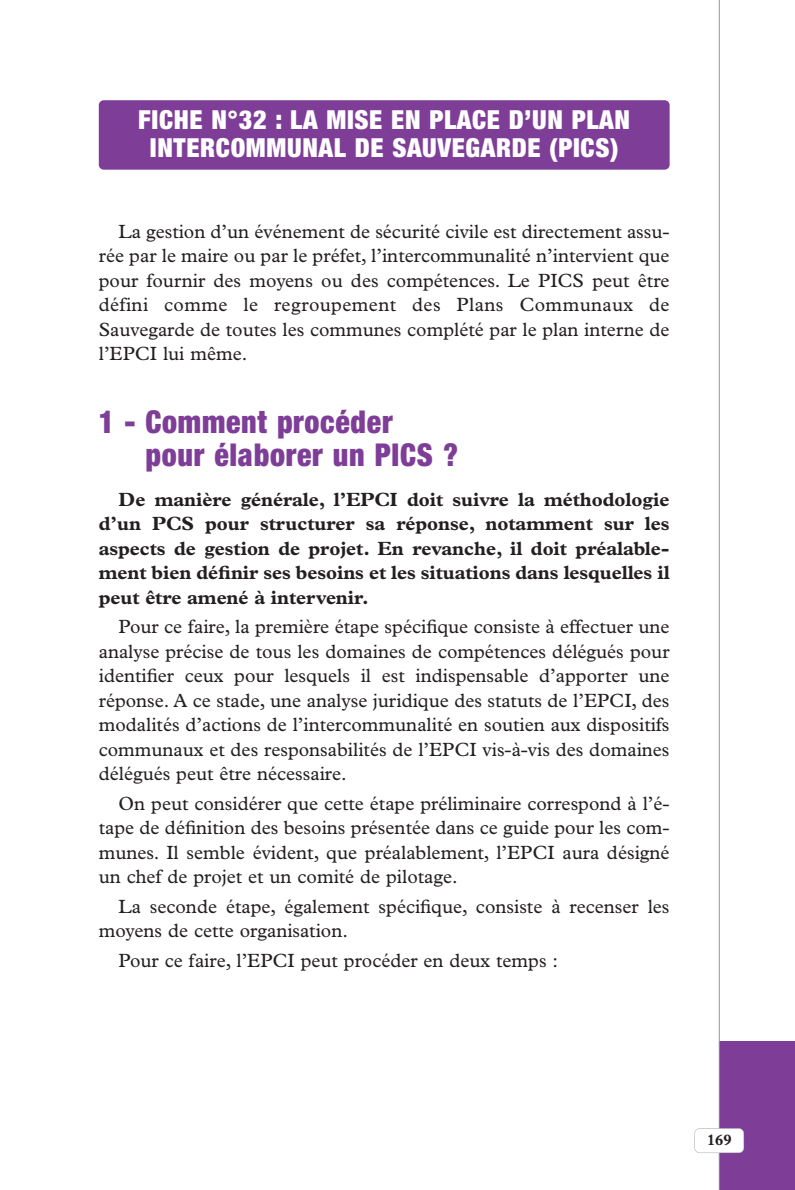
<style>
.page{position:relative;width:795px;height:1190px;background:#fff}
.page>*{position:absolute;margin:0;border:0;box-sizing:border-box;transform-origin:0 0}
.t1{font:900 condensed 31.5px/33.2px "Helvetica Neue";letter-spacing:.025em;color:#7e3e98;scale:.95 1}
.t2{font:900 condensed 26.25px/28px "Helvetica Neue";letter-spacing:.025em;color:#fff;text-align:center}
.t3{font:19.25px/24.5px "Plantin";color:#231f20;text-align:justify}
.t4{font:700 19.25px/24.5px "Plantin";letter-spacing:-.005em;color:#231f20;text-align:justify}
.t5{font:700 15.75px "Plantin";color:#231f20}
</style>
<div class="page">
<div style="left:719px;top:1041px;width:75px;height:149px;background:#7e3e98"></div>
<hr style="left:719px;top:0;width:1px;height:1190px;background:#939598">
<div style="left:694px;top:1128px;width:49px;height:25px;background:#fff;border-radius:5px"></div>
<div style="left:694px;top:1128px;width:50px;height:25px;border:1px solid #a8a9ad;border-radius:5px"></div>
<div style="left:99px;top:100px;width:570px;height:70px;background:#7e3e98;border-radius:5px"></div>
<h2 class="t2" style="left:138px;top:108px;width:493px">FICHE N°32 : LA MISE EN PLACE D’UN PLAN<br>INTERCOMMUNAL DE SAUVEGARDE (PICS)</h2>
<p class="t3" style="left:99px;top:221px;width:572px;text-indent:20px">La gestion d’un événement de sécurité civile est directement assu&shy;rée par le maire ou par le préfet, l’intercommunalité n’intervient que pour fournir des moyens ou des compétences. Le PICS peut être défini comme le regroupement des Plans Communaux de Sauvegarde de toutes les communes complété par le plan interne de l’EPCI lui même.</p>
<h1 class="t1" style="left:145px;top:408px;width:330px;text-indent:-47px">1 - Comment procéder pour élaborer un PICS ?</h1>
<p class="t4" style="left:99px;top:489px;width:572px;text-indent:20px">De manière générale, l’EPCI doit suivre la méthodologie d’un PCS pour structurer sa réponse, notamment sur les aspects de gestion de projet. En revanche, il doit préalable&shy;ment bien définir ses besoins et les situations dans lesquelles il peut être amené à intervenir.</p>
<p class="t3" style="left:99px;top:616px;width:572px;text-indent:20px">Pour ce faire, la première étape spécifique consiste à effectuer une analyse précise de tous les domaines de compétences délégués pour identifier ceux pour lesquels il est indispensable d’apporter une réponse. A ce stade, une analyse juridique des statuts de l’EPCI, des modalités d’actions de l’intercommunalité en soutien aux dispositifs communaux et des responsabilités de l’EPCI vis-à-vis des domaines délégués peut être nécessaire.</p>
<p class="t3" style="left:99px;top:793px;width:572px;text-indent:20px">On peut considérer que cette étape préliminaire correspond à l’é&shy;tape de définition des besoins présentée dans ce guide pour les com&shy;munes. Il semble évident, que préalablement, l’EPCI aura désigné un chef de projet et un comité de pilotage.</p>
<p class="t3" style="left:99px;top:895px;width:572px;text-indent:20px">La seconde étape, également spécifique, consiste à recenser les moyens de cette organisation.</p>
<p class="t3" style="left:119px;top:949px;width:441px">Pour ce faire, l’EPCI peut procéder en deux temps :</p>
<p class="t5" style="left:707px;top:1134px;width:26px">169</p>
</div>
